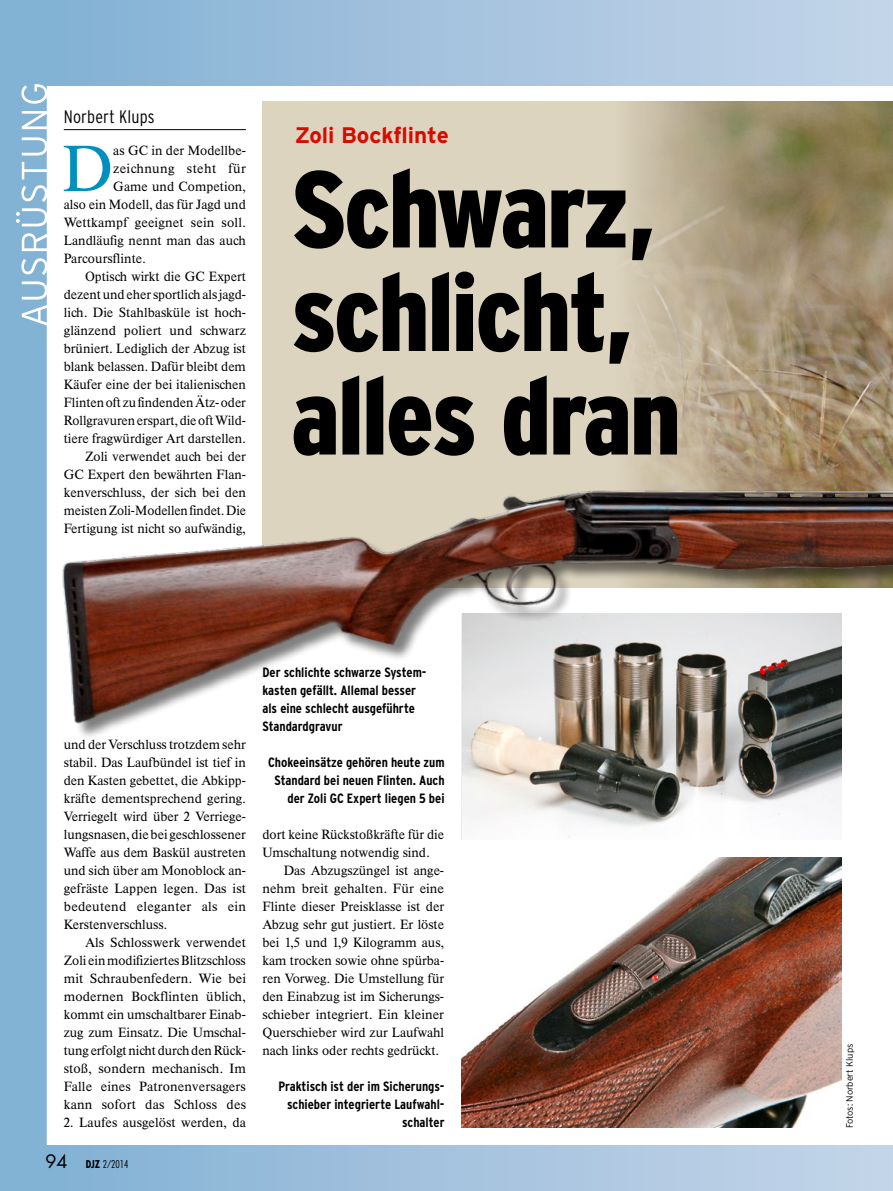
<style>
.page{position:relative;width:893px;height:1191px;background:#fff}
.page>*{position:absolute;margin:0;border:0;box-sizing:border-box;transform-origin:0 0}
.Ausrüstung__Headline{font:900 condensed 108.45px/103.5px "Parey Interstate";letter-spacing:-.02em;color:#000}
.Ausrüstung__Text_Ini{font:500 64.2px "Parey Times BQ";color:#0090c0}
.Ausrüstung__Dachzeil{font:700 22.5px "Parey Interstate";letter-spacing:-.005em;color:#d80b00}
.Ausrüstung__Autorenz{font:300 condensed 18px "Parey Interstate";letter-spacing:.01em;color:#000}
.Ausrüstung__Bildunte{font:700 condensed 13.5px/18px "Parey Interstate";color:#000;text-align:right}
.Ausrüstung__Text_mit{font:500 13.2px/18px "Parey Times BQ";color:#000;text-align:justify}
.Ausrüstung__Text_Ini-2{font:500 13.2px "Parey Times BQ";letter-spacing:.005em;color:#000}
.Ausrüstung__Text_Ini-3{font:500 13.2px "Parey Times BQ";letter-spacing:.03em;color:#000}
.t1{font:10.5px "Parey Futura Std Con Lig";color:#000}
.Bildnachweis{font:300 9.3px "Parey Interstate";letter-spacing:-.01em;color:#000}
.s1{font-family:"Parey Futura";font-size:18px}
.s2{font-family:"Parey Futura";font-weight:700;font-stretch:condensed}
</style>
<div class="page">
<div style="left:45px;top:0;width:848px;height:85px;background:linear-gradient(to right,#84b1d4,#c5d5e9)"></div>
<div style="left:45px;top:1145px;width:848px;height:46px;background:linear-gradient(to right,#84b1d4,#c5d5e9)"></div>
<svg style="left:262px;top:101px;width:631px;height:486px;fill:#ddd4bf"></svg>
<div style="left:0;top:0;width:47px;height:1191px;background:#82b2d4"></div>
<img style="left:461px;top:857px;width:381px;height:270px">
<img style="left:462px;top:759px;width:380px;height:78px">
<img style="left:17px;top:337px;width:876px;height:422px">
<hr style="left:892px;top:489px;width:1px;height:95px;background:#000;opacity:.5">
<hr style="left:64px;top:129px;width:182px;height:1px;background:#000">
<p class="Ausrüstung__Autorenz" style="left:64px;top:106px;width:92px">Norbert Klups</p>
<p class="Ausrüstung__Text_Ini" style="left:62px;top:131px;width:52px">D</p>
<p class="Ausrüstung__Text_Ini-2" style="left:113px;top:143px;width:134px">as GC in der Modellbe-</p>
<p class="Ausrüstung__Text_Ini-3" style="left:113px;top:161px;width:134px">zeichnung steht für</p>
<p class="Ausrüstung__Text_Ini-2" style="left:113px;top:179px;width:134px">Game und Competion,</p>
<p class="Ausrüstung__Text_Ini-2" style="left:64px;top:197px;width:184px">also ein Modell, das für Jagd und</p>
<p class="Ausrüstung__Text_Ini-2" style="left:64px;top:215px;width:184px">Wettkampf geeignet sein soll.</p>
<p class="Ausrüstung__Text_Ini-2" style="left:64px;top:233px;width:184px">Landläufig nennt man das auch</p>
<p class="Ausrüstung__Text_Ini-2" style="left:64px;top:251px;width:84px">Parcoursflinte.</p>
<p class="Ausrüstung__Text_mit" style="left:64px;top:268px;width:184px;text-indent:21px">Optisch wirkt die GC Expert dezent und eher sportlich als jagd&shy;lich. Die Stahlbasküle ist hoch&shy;glänzend poliert und schwarz brüniert. Lediglich der Abzug ist blank belassen. Dafür bleibt dem Käufer eine der bei italienischen Flinten oft zu findenden Ätz- oder Rollgravuren erspart, die oft Wild&shy;tiere fragwürdiger Art darstellen.</p>
<p class="Ausrüstung__Text_mit" style="left:64px;top:448px;width:184px;text-indent:21px">Zoli verwendet auch bei der GC Expert den bewährten Flan&shy;kenverschluss, der sich bei den meisten Zoli-Modellen findet. Die Fertigung ist nicht so aufwändig,</p>
<p class="Ausrüstung__Dachzeil" style="left:295px;top:122px;width:156px">Zoli Bockflinte</p>
<p class="Ausrüstung__Headline" style="left:291px;top:157px;width:392px">Schwarz, schlicht, alles dran</p>
<p class="Ausrüstung__Text_mit" style="left:64px;top:736px;width:184px">und der Verschluss trotzdem sehr stabil. Das Laufbündel ist tief in den Kasten gebettet, die Abkipp&shy;kräfte dementsprechend gering.<br>Verriegelt wird über 2 Verriege&shy;lungsnasen, die bei geschlossener Waffe aus dem Baskül austreten und sich über am Monoblock an&shy;gefräste Lappen legen. Das ist bedeutend eleganter als ein Kerstenverschluss.</p>
<p class="Ausrüstung__Text_mit" style="left:64px;top:934px;width:184px;text-indent:21px">Als Schlosswerk verwendet Zoli ein modifiziertes Blitzschloss mit Schraubenfedern. Wie bei modernen Bockflinten üblich, kommt ein umschaltbarer Einab&shy;zug zum Einsatz. Die Umschal&shy;tung erfolgt nicht durch den Rück&shy;stoß, sondern mechanisch. Im Falle eines Patronenversagers kann sofort das Schloss des</p>
<p class="Ausrüstung__Text_mit" style="left:64px;top:1114px;width:184px">2. Laufes ausgelöst werden, da</p>
<p class="t1" style="left:45px;top:1157px;width:85px"><span class="s1">94</span> <span class="s2">DJZ</span> 2/2014</p>
<p class="Ausrüstung__Bildunte" style="left:262px;top:663px;width:166px;text-align:left">Der schlichte schwarze System&shy;kasten gefällt. Allemal besser als eine schlecht ausgeführte<br>Standardgravur</p>
<p class="Ausrüstung__Bildunte" style="left:268px;top:753px;width:178px">Chokeeinsätze gehören heute zum<br>Standard bei neuen Flinten. Auch der Zoli GC Expert liegen 5 bei</p>
<p class="Ausrüstung__Text_mit" style="left:262px;top:826px;width:183px">dort keine Rückstoßkräfte für die<br>Umschaltung notwendig sind.</p>
<p class="Ausrüstung__Text_mit" style="left:262px;top:862px;width:183px;text-indent:21px">Das Abzugszüngel ist ange&shy;nehm breit gehalten. Für eine Flinte dieser Preisklasse ist der Abzug sehr gut justiert. Er löste bei 1,5 und 1,9 Kilogramm aus, kam trocken sowie ohne spürba&shy;ren Vorweg. Die Umstellung für den Einabzug ist im Sicherungs&shy;schieber integriert. Ein kleiner Querschieber wird zur Laufwahl nach links oder rechts gedrückt.</p>
<p class="Ausrüstung__Bildunte" style="left:278px;top:1077px;width:168px">Praktisch ist der im Sicherungs&shy;schieber integrierte Laufwahl&shy;schalter</p>
<p class="Bildnachweis" style="left:844px;top:1128px;width:86px;rotate:-90deg">Fotos: Norbert Klups</p>
</div>
